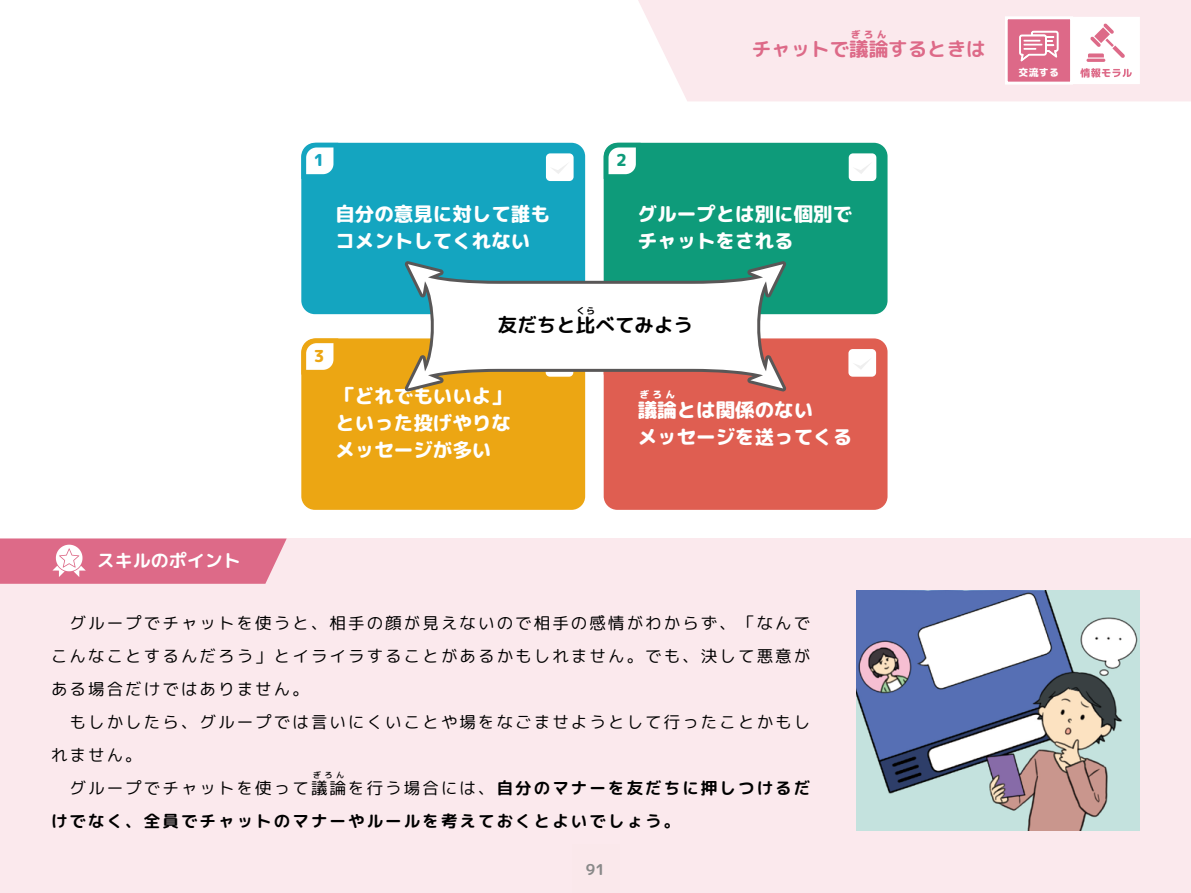
<style>
.page{position:relative;width:1191px;height:893px;background:#fff}
.page>*{position:absolute;margin:0;border:0;box-sizing:border-box;transform-origin:0 0}
.t1{font:19.5px/27px "rounded mplus 1 p heavy";color:#fff}
.t2{font:19.5px "rounded mplus 1 p bold";color:#dd6a88}
.t3{font:19.5px "rounded mplus 1 p bold";color:#000}
.t4{font:18px "rounded mplus 1 p bold";color:#fff}
.t5{font:16.5px/33px "rounded mplus 1 p regular";letter-spacing:.125em;color:#000}
.t6{font:16.5px "rounded mplus 1 p bold";letter-spacing:.125em;color:#000}
.t7{font:16.5px "rounded mplus 1 p heavy";color:#14a5c0}
.t8{font:16.5px "rounded mplus 1 p heavy";color:#0e9b7a}
.t9{font:16.5px "rounded mplus 1 p heavy";color:#eca613}
.t10{font:15px "rounded mplus 1 p bold";color:#898989}
.t11{font:9.9px "rounded mplus 1 p heavy";color:#fff}
.t12{font:9.75px "rounded mplus 1 p heavy";color:#dd6a88}
.t13{font:9.75px "rounded mplus 1 p heavy";color:#fff}
.t14{font:9px "rounded mplus 1 p bold";color:#000}
.t15{font:8.25px "rounded mplus 1 p medium";color:#000}
.s1{font-family:"rounded mplus 1 p bold"}
</style>
<div class="page">
<div style="left:638px;top:0;width:553px;height:101px;background:#fbe9ed"></div>
<div style="left:0;top:539px;width:1191px;height:354px;background:#fbe9ed"></div>
<svg style="left:0;top:539px;width:287px;height:45px;background:#df7691"></svg>
<div style="left:301px;top:143px;width:284px;height:171px;background:#14a5c0;border-radius:14px"></div>
<svg style="left:301px;top:143px;width:33px;height:36px"></svg>
<div style="left:603px;top:143px;width:284px;height:171px;background:#0e9b7a;border-radius:14px"></div>
<svg style="left:603px;top:143px;width:33px;height:36px"></svg>
<div style="left:301px;top:338px;width:284px;height:172px;background:#eca613;border-radius:14px"></div>
<svg style="left:301px;top:338px;width:37px;height:37px"></svg>
<div style="left:603px;top:338px;width:284px;height:172px;background:#df5e51;border-radius:14px"></div>
<svg style="left:1072px;top:17px;width:67px;height:67px"></svg>
<div style="left:1006px;top:18px;width:65px;height:65px;background:#dd6988"></div>
<div style="left:1005px;top:17px;width:67px;height:67px;border:3px solid #fff"></div>
<svg style="left:1019px;top:31px;width:39px;height:31px"></svg>
<div style="left:546px;top:153px;width:27px;height:28px;background:#fff;border-radius:4px"></div>
<svg style="left:552px;top:164px;width:15px;height:10px"></svg>
<div style="left:848px;top:153px;width:28px;height:28px;background:#fff;border-radius:4px"></div>
<svg style="left:855px;top:163px;width:16px;height:11px"></svg>
<div style="left:848px;top:349px;width:28px;height:28px;background:#fff;border-radius:4px"></div>
<svg style="left:855px;top:359px;width:15px;height:10px"></svg>
<svg style="left:404px;top:261px;width:382px;height:130px;fill:#fff"></svg>
<img style="left:856px;top:590px;width:284px;height:240px">
<p class="t12" style="left:851px;top:28px;width:37px">ぎろん</p>
<p class="t2" style="left:751px;top:35px;width:236px">チャットで議論するときは</p>
<p class="t7" style="left:314px;top:149px;width:12px">1</p>
<p class="t1" style="left:335px;top:200px;width:216px">自分の意見に対して誰もコメントしてくれない</p>
<p class="t8" style="left:616px;top:149px;width:12px">2</p>
<p class="t1" style="left:637px;top:200px;width:216px">グループとは別に個別でチャットをされる</p>
<p class="t9" style="left:314px;top:344px;width:12px">3</p>
<p class="t14" style="left:576px;top:305px;width:20px">くら</p>
<p class="t3" style="left:498px;top:311px;width:196px">友だちと比べてみよう</p>
<p class="t1" style="left:335px;top:382px;width:177px;text-align:justify">「どれでもいいよ」といった投げやりなメッセージが多い</p>
<p class="t13" style="left:639px;top:388px;width:37px">ぎろん</p>
<p class="t1" style="left:637px;top:423px;width:216px">メッセージを送ってくる</p>
<p class="t1" style="left:637px;top:396px;width:177px">議論とは関係のない</p>
<p class="t11" style="left:1018px;top:66px;width:42px">交流する</p>
<p class="t4" style="left:97px;top:548px;width:145px">スキルのポイント</p>
<p class="t5" style="left:51px;top:606px;width:760px">　グループでチャットを使うと、相手の顔が見えないので相手の感情がわからず、「なんでこんなことするんだろう」とイライラすることがあるかもしれません。でも、決して悪意がある場合だけではありません。<br>　もしかしたら、グループでは言いにくいことや場をなごませようとして行ったことかもしれません。<br>　グループでチャットを使って議論を行う場合には、<span class="s1">自分のマナーを友だちに押しつけるだ</span></p>
<p class="t15" style="left:313px;top:769px;width:33px">ぎろん</p>
<p class="t6" style="left:51px;top:809px;width:631px">けでなく、全員でチャットのマナーやルールを考えておくとよいでしょう。</p>
<p class="t10" style="left:586px;top:858px;width:21px">91</p>
<p class="t10" style="left:586px;top:858px;width:21px">85</p>
</div>
